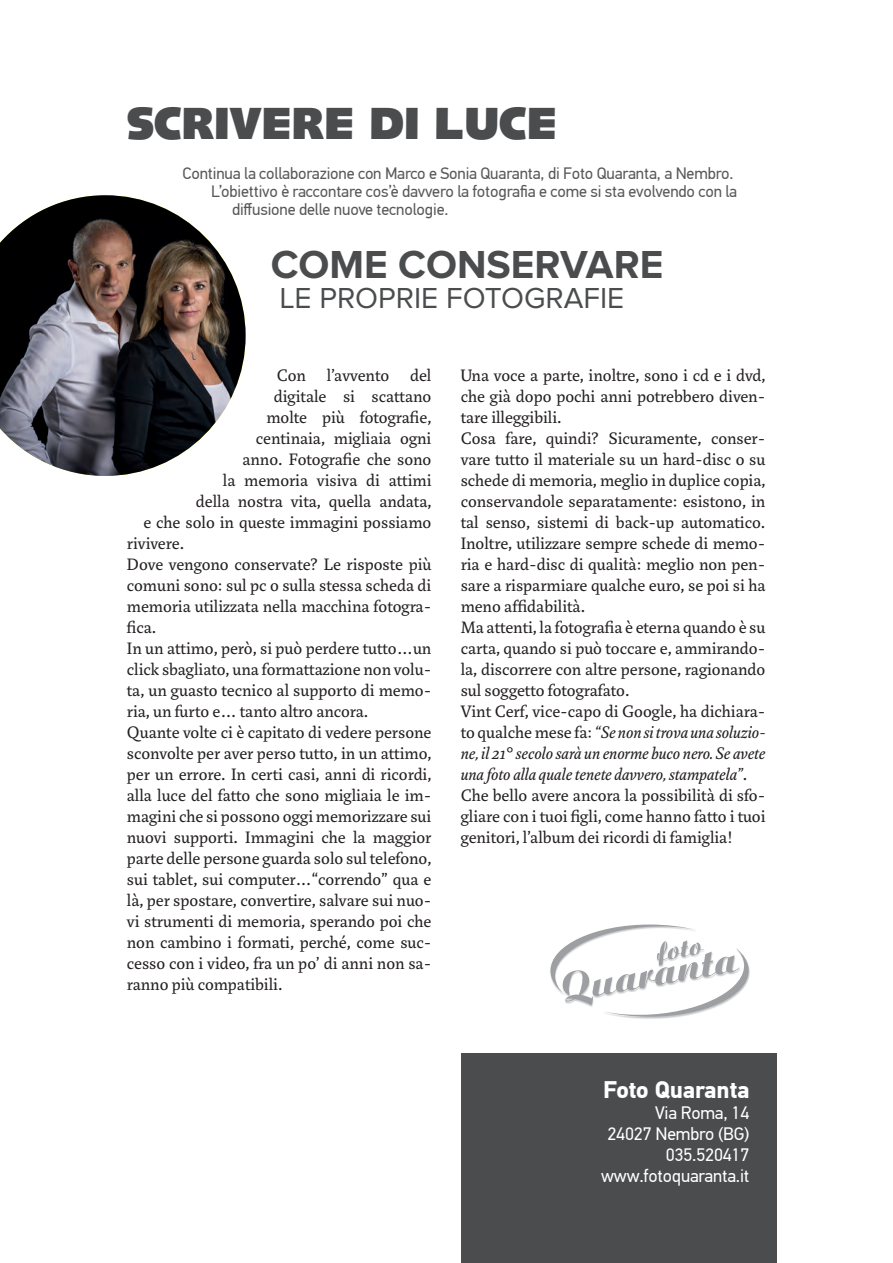
<style>
.page{position:relative;width:893px;height:1263px;background:#fff}
.page>*{position:absolute;margin:0;border:0;box-sizing:border-box;transform-origin:0 0}
.t1{font:900 45px "Syntax";color:#4b4c4d}
.t2{font:700 40.5px "Proxima Nova";color:#4b4c4d}
.t3{font:30px "Proxima Nova";color:#4b4c4d}
.t4{font:700 24px "PF Din Text Pro";letter-spacing:-.01em;color:#fff}
.t5{font:18px/21px "Marat Pro";color:#231f20}
.t6{font:18px/21px "PF Din Text Pro";letter-spacing:-.01em;color:#fff;text-align:right}
.t7{font:16.5px "PF Din Text Pro";letter-spacing:-.01em;color:#57585a}
.s1{font-style:italic}
</style>
<div class="page">
<div style="left:461px;top:1054px;width:316px;height:209px;background:#4b4c4d"></div>
<img style="left:0;top:195px;width:246px;height:281px">
<svg style="left:550px;top:924px;width:199px;height:93px"></svg>
<h1 class="t1" style="left:127px;top:96px;width:432px">SCRIVERE DI LUCE</h1>
<p class="t7" style="left:183px;top:163px;width:552px">Continua la collaborazione con Marco e Sonia Quaranta, di Foto Quaranta, a Nembro.</p>
<p class="t7" style="left:211px;top:181px;width:528px">L’obiettivo è raccontare cos’è davvero la fotografia e come si sta evolvendo con la</p>
<p class="t7" style="left:232px;top:199px;width:218px">diffusione delle nuove tecnologie.</p>
<h2 class="t2" style="left:271px;top:246px;width:394px">COME CONSERVARE</h2>
<h3 class="t3" style="left:280px;top:284px;width:346px">LE PROPRIE FOTOGRAFIE</h3>
<p class="t5" style="left:277px;top:365px;width:156px">Con l’avvento del</p>
<p class="t5" style="left:274px;top:386px;width:159px">digitale si scattano</p>
<p class="t5" style="left:266px;top:407px;width:166px">molte più fotografie,</p>
<p class="t5" style="left:256px;top:428px;width:177px">centinaia, migliaia ogni</p>
<p class="t5" style="left:242px;top:449px;width:190px">anno. Fotografie che sono</p>
<p class="t5" style="left:223px;top:470px;width:210px">la memoria visiva di attimi</p>
<p class="t5" style="left:196px;top:491px;width:237px">della nostra vita, quella andata,</p>
<p class="t5" style="left:143px;top:512px;width:289px">e che solo in queste immagini possiamo</p>
<p class="t5" style="left:127px;top:533px;width:59px">rivivere.</p>
<p class="t5" style="left:127px;top:554px;width:306px">Dove vengono conservate? Le risposte più</p>
<p class="t5" style="left:127px;top:575px;width:306px">comuni sono: sul pc o sulla stessa scheda di</p>
<p class="t5" style="left:127px;top:596px;width:306px">memoria utilizzata nella macchina fotogra-</p>
<p class="t5" style="left:127px;top:617px;width:31px">fica.</p>
<p class="t5" style="left:127px;top:638px;width:306px">In un attimo, però, si può perdere tutto…un</p>
<p class="t5" style="left:127px;top:659px;width:306px">click sbagliato, una formattazione non volu-</p>
<p class="t5" style="left:127px;top:680px;width:306px">ta, un guasto tecnico al supporto di memo-</p>
<p class="t5" style="left:127px;top:701px;width:243px">ria, un furto e… tanto altro ancora.</p>
<p class="t5" style="left:127px;top:722px;width:306px">Quante volte ci è capitato di vedere persone</p>
<p class="t5" style="left:127px;top:743px;width:306px">sconvolte per aver perso tutto, in un attimo,</p>
<p class="t5" style="left:127px;top:764px;width:306px">per un errore. In certi casi, anni di ricordi,</p>
<p class="t5" style="left:127px;top:785px;width:306px">alla luce del fatto che sono migliaia le im-</p>
<p class="t5" style="left:127px;top:806px;width:306px">magini che si possono oggi memorizzare sui</p>
<p class="t5" style="left:127px;top:827px;width:306px">nuovi supporti. Immagini che la maggior</p>
<p class="t5" style="left:127px;top:848px;width:306px">parte delle persone guarda solo sul telefono,</p>
<p class="t5" style="left:127px;top:869px;width:306px">sui tablet, sui computer…“correndo” qua e</p>
<p class="t5" style="left:127px;top:890px;width:306px">là, per spostare, convertire, salvare sui nuo-</p>
<p class="t5" style="left:127px;top:911px;width:306px">vi strumenti di memoria, sperando poi che</p>
<p class="t5" style="left:127px;top:932px;width:306px">non cambino i formati, perché, come suc-</p>
<p class="t5" style="left:127px;top:953px;width:306px">cesso con i video, fra un po’ di anni non sa-</p>
<p class="t5" style="left:127px;top:974px;width:157px">ranno più compatibili.</p>
<p class="t5" style="left:461px;top:365px;width:306px">Una voce a parte, inoltre, sono i cd e i dvd, che già dopo pochi anni potrebbero diven&shy;tare illeggibili.<br>Cosa fare, quindi? Sicuramente, conser&shy;vare tutto il materiale su un hard-disc o su schede di memoria, meglio in duplice copia, conservandole separatamente: esistono, in tal senso, sistemi di back-up automatico.<br>Inoltre, utilizzare sempre schede di memo&shy;ria e hard-disc di qualità: meglio non pen&shy;sare a risparmiare qualche euro, se poi si ha meno affidabilità.<br>Ma attenti, la fotografia è eterna quando è su carta, quando si può toccare e, ammirando&shy;la, discorrere con altre persone, ragionando sul soggetto fotografato.<br>Vint Cerf, vice-capo di Google, ha dichiara&shy;to qualche mese fa: <span class="s1">“Se non si trova una soluzio&shy;ne, il 21° secolo sarà un enorme buco nero. Se avete una foto alla quale tenete davvero, stampatela”</span>.<br>Che bello avere ancora la possibilità di sfo&shy;gliare con i tuoi figli, come hanno fatto i tuoi genitori, l’album dei ricordi di famiglia!</p>
<h3 class="t4" style="left:603px;top:1075px;width:148px">Foto Quaranta</h3>
<p class="t6" style="left:601px;top:1102px;width:150px">Via Roma, 14<br>24027 Nembro (BG)<br>035.520417 www.fotoquaranta.it</p>
</div>
